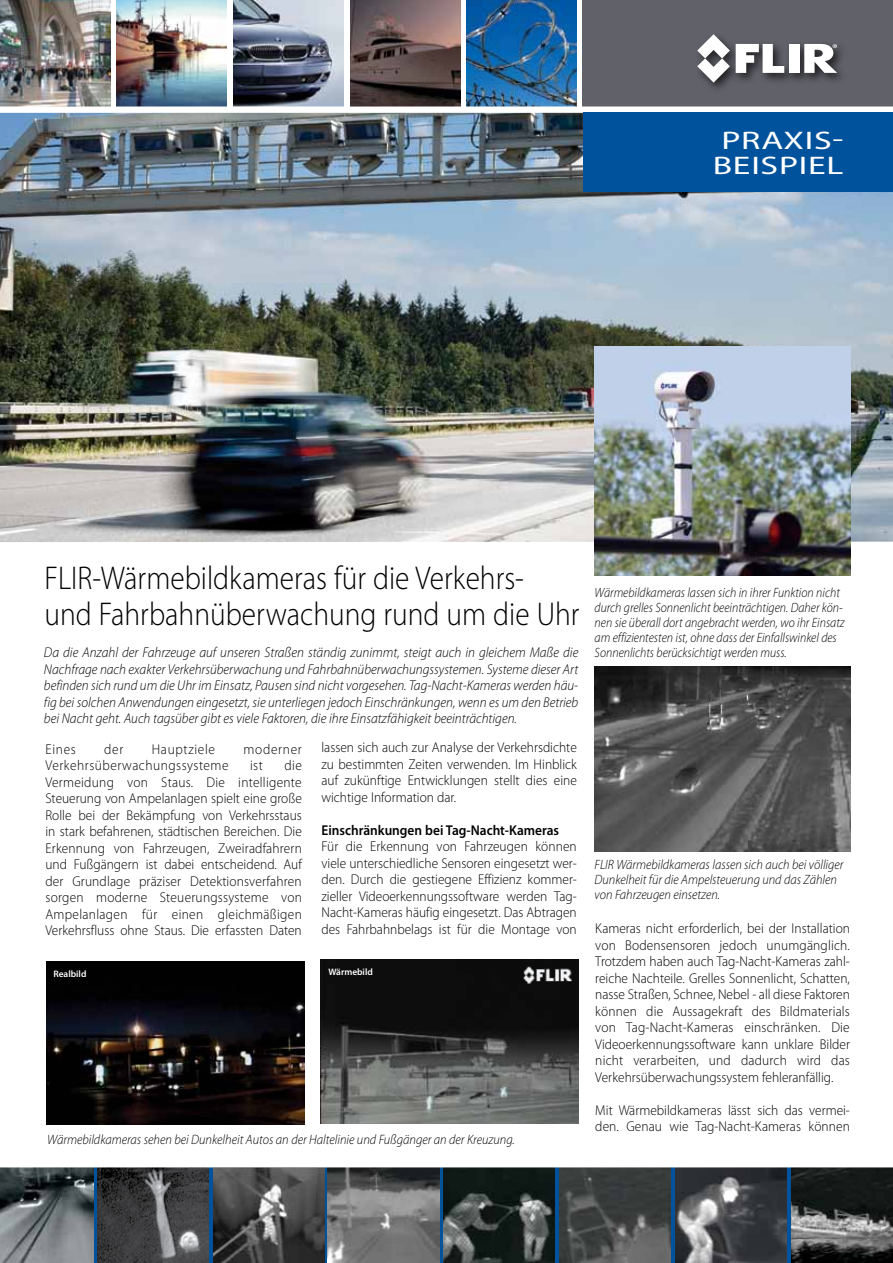
<style>
.page{position:relative;width:893px;height:1263px;background:#fff}
.page>*{position:absolute;margin:0;border:0;box-sizing:border-box;transform-origin:0 0}
.t1{font:300 33px/36px "Myriad Pro";color:#000;scale:.89 1}
.t2{font:25.5px/25.5px "Myriad Pro";letter-spacing:.02em;color:#fff;text-align:center;scale:1.41 1}
.t3{font:300 14.25px/16.5px "Myriad Pro";color:#000;text-align:justify;scale:.94 1}
.t4{font:italic 300 14.25px/16.5px "Myriad Pro";color:#000;text-align:justify;scale:.94 1}
.t5{font:600 14.25px "Myriad Pro";color:#000;scale:.94 1}
.t6{font:300 14.25px "Myriad Pro";letter-spacing:.035em;color:#000;scale:.94 1}
.t7{font:300 14.25px "Myriad Pro";letter-spacing:.05em;color:#000;scale:.94 1}
.t8{font:italic 300 13.65px "Myriad Pro";color:#000;scale:.93 1}
.t9{font:italic 300 13.5px/15px "Myriad Pro";color:#000;scale:.9 1}
.t10{font:italic 300 13.5px/15px "Myriad Pro";color:#000;scale:.93 1}
.t11{font:600 9.45px "Myriad Pro";color:#fff}
</style>
<div class="page">
<img style="left:0;top:113px;width:893px;height:429px">
<div style="left:583px;top:0;width:310px;height:107px;background:#61616a"></div>
<svg style="left:93px;top:1167px;width:698px;height:96px;background:#11528e"></svg>
<div style="left:694px;top:31px;width:155px;height:63px;background:#000;opacity:.66"></div>
<svg style="left:736px;top:44px;width:48px;height:29px"></svg>
<div style="left:789px;top:44px;width:10px;height:29px;background:#fff"></div>
<svg style="left:697px;top:34px;width:33px;height:49px"></svg>
<svg style="left:804px;top:44px;width:33px;height:29px"></svg>
<img style="left:467px;top:0;width:110px;height:106px">
<img style="left:350px;top:0;width:110px;height:106px">
<img style="left:233px;top:0;width:110px;height:106px">
<img style="left:117px;top:0;width:110px;height:106px">
<img style="left:0;top:0;width:110px;height:106px">
<div style="left:0;top:106px;width:893px;height:6px;background:#fff"></div>
<div style="left:583px;top:112px;width:310px;height:80px;background:#00529c"></div>
<img style="left:328px;top:1167px;width:111px;height:96px">
<img style="left:0;top:1167px;width:93px;height:96px">
<img style="left:444px;top:1167px;width:111px;height:96px">
<img style="left:98px;top:1167px;width:111px;height:96px">
<img style="left:559px;top:1167px;width:112px;height:96px">
<img style="left:213px;top:1167px;width:112px;height:96px">
<img style="left:675px;top:1167px;width:111px;height:96px">
<img style="left:791px;top:1167px;width:102px;height:96px">
<img style="left:595px;top:347px;width:255px;height:228px">
<img style="left:595px;top:666px;width:255px;height:186px">
<img style="left:321px;top:959px;width:257px;height:164px">
<img style="left:47px;top:961px;width:257px;height:164px">
<img style="left:523px;top:966px;width:48px;height:17px">
<h2 class="t2" style="left:713px;top:127px;width:94px">PRAXIS-<br>BEISPIEL</h2>
<h1 class="t1" style="left:45px;top:560px;width:603px">FLIR-Wärmebildkameras für die Verkehrs&shy;und Fahrbahnüberwachung rund um die Uhr</h1>
<p class="t4" style="left:44px;top:644px;width:570px">Da die Anzahl der Fahrzeuge auf unseren Straßen ständig zunimmt, steigt auch in gleichem Maße die Nachfrage nach exakter Verkehrsüberwachung und Fahrbahnüberwachungssystemen. Systeme dieser Art befinden sich rund um die Uhr im Einsatz, Pausen sind nicht vorgesehen. Tag-Nacht-Kameras werden häu&shy;fig bei solchen Anwendungen eingesetzt, sie unterliegen jedoch Einschränkungen, wenn es um den Betrieb bei Nacht geht. Auch tagsüber gibt es viele Faktoren, die ihre Einsatzfähigkeit beeinträchtigen.</p>
<p class="t3" style="left:45px;top:741px;width:34px">Eines</p>
<p class="t3" style="left:104px;top:741px;width:22px">der</p>
<p class="t7" style="left:152px;top:741px;width:69px">Hauptziele</p>
<p class="t7" style="left:244px;top:741px;width:64px">moderner</p>
<p class="t6" style="left:45px;top:757px;width:196px">Verkehrsüberwachungssysteme</p>
<p class="t3" style="left:250px;top:757px;width:15px">ist</p>
<p class="t3" style="left:45px;top:757px;width:274px;text-indent:239px">die Vermeidung von Staus. Die intelligente Steuerung von Ampelanlagen spielt eine große Rolle bei der Bekämpfung von Verkehrsstaus in stark befahrenen, städtischen Bereichen. Die Erkennung von Fahrzeugen, Zweiradfahrern und Fußgängern ist dabei entscheidend. Auf der Grundlage präziser Detektionsverfahren sorgen moderne Steuerungssysteme von Ampelanlagen für einen gleichmäßigen Verkehrsfluss ohne Staus. Die erfassten Daten</p>
<p class="t3" style="left:321px;top:739px;width:273px">lassen sich auch zur Analyse der Verkehrsdichte zu bestimmten Zeiten verwenden. Im Hinblick auf zukünftige Entwicklungen stellt dies eine wichtige Information dar.</p>
<p class="t5" style="left:321px;top:821px;width:254px">Einschränkungen bei Tag-Nacht-Kameras</p>
<p class="t3" style="left:321px;top:838px;width:273px">Für die Erkennung von Fahrzeugen können viele unterschiedliche Sensoren eingesetzt wer&shy;den. Durch die gestiegene Effizienz kommer&shy;zieller Videoerkennungssoftware werden Tag-Nacht-Kameras häufig eingesetzt. Das Abtragen des Fahrbahnbelags ist für die Montage von</p>
<p class="t11" style="left:53px;top:968px;width:35px">Realbild</p>
<p class="t11" style="left:328px;top:966px;width:46px">Wärmebild</p>
<p class="t8" style="left:47px;top:1132px;width:504px">Wärmebildkameras sehen bei Dunkelheit Autos an der Haltelinie und Fußgänger an der Kreuzung.</p>
<p class="t9" style="left:595px;top:585px;width:279px">Wärmebildkameras lassen sich in ihrer Funktion nicht durch grelles Sonnenlicht beeinträchtigen. Daher kön&shy;nen sie überall dort angebracht werden, wo ihr Einsatz am effizientesten ist, ohne dass der Einfallswinkel des Sonnenlichts berücksichtigt werden muss.</p>
<p class="t10" style="left:595px;top:857px;width:269px">FLIR Wärmebildkameras lassen sich auch bei völliger<br>Dunkelheit für die Ampelsteuerung und das Zählen von Fahrzeugen einsetzen.</p>
<p class="t3" style="left:595px;top:920px;width:272px">Kameras nicht erforderlich, bei der Installation von Bodensensoren jedoch unumgänglich.<br>Trotzdem haben auch Tag-Nacht-Kameras zahl&shy;reiche Nachteile. Grelles Sonnenlicht, Schatten, nasse Straßen, Schnee, Nebel - all diese Faktoren können die Aussagekraft des Bildmaterials von Tag-Nacht-Kameras einschränken. Die Videoerkennungssoftware kann unklare Bilder nicht verarbeiten, und dadurch wird das Verkehrsüberwachungssystem fehleranfällig.</p>
<p class="t3" style="left:595px;top:1102px;width:272px">Mit Wärmebildkameras lässt sich das vermei&shy;den. Genau wie Tag-Nacht-Kameras können</p>
</div>
